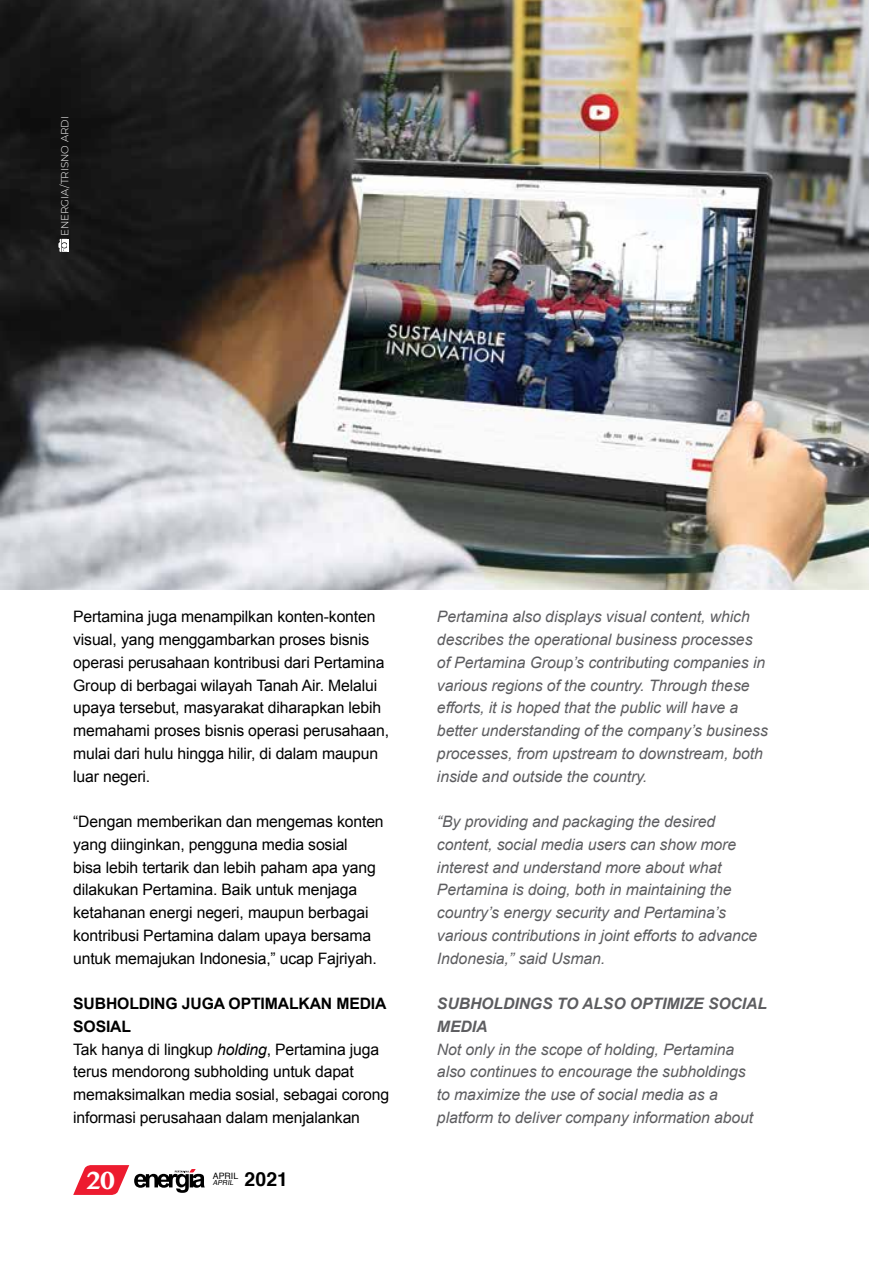
<style>
.page{position:relative;width:869px;height:1265px;background:#fff}
.page>*{position:absolute;margin:0;border:0;box-sizing:border-box;transform-origin:0 0}
.t1{font:700 26.25px "Myanmar MN";color:#fff}
.t2{font:700 19.43px "Helvetica";color:#000}
.t3{font:15.75px/22.8px "Arial";letter-spacing:-.01em;color:#000}
.t4{font:italic 15.75px/22.8px "Arial";letter-spacing:-.005em;color:#5d5d60}
.t5{font:italic 700 15.75px/22.8px "Arial";letter-spacing:-.005em;color:#5d5d60}
.t6{font:300 10.33px "Montserrat";color:#fff}
.t7{font:8.75px "Helvetica";letter-spacing:.015em;color:#000}
.t8{font:italic 7px "Helvetica";color:#000}
.s1{font-weight:700}
.s2{font-style:italic}
</style>
<div class="page">
<svg style="left:73px;top:1165px;width:132px;height:30px"></svg>
<img style="left:1px;top:0;width:867px;height:590px">
<svg style="left:58px;top:239px;width:10px;height:13px"></svg>
<p class="t6" style="left:58px;top:236px;width:121px;rotate:-90deg">ENERGIA/TRISNO ARDI</p>
<p class="t3" style="left:73px;top:606px;width:317px">Pertamina juga menampilkan konten-konten visual, yang menggambarkan proses bisnis operasi perusahaan kontribusi dari Pertamina Group di berbagai wilayah Tanah Air. Melalui upaya tersebut, masyarakat diharapkan lebih memahami proses bisnis operasi perusahaan, mulai dari hulu hingga hilir, di dalam maupun luar negeri.</p>
<p class="t3" style="left:73px;top:810px;width:312px">“Dengan memberikan dan mengemas konten yang diinginkan, pengguna media sosial<br>bisa lebih tertarik dan lebih paham apa yang dilakukan Pertamina. Baik untuk menjaga ketahanan energi negeri, maupun berbagai kontribusi Pertamina dalam upaya bersama untuk memajukan Indonesia,” ucap Fajriyah.</p>
<p class="t3" style="left:73px;top:992px;width:317px"><span class="s1">SUBHOLDING JUGA OPTIMALKAN MEDIA SOSIAL<br></span>Tak hanya di lingkup <span class="s2">holding</span>, Pertamina juga terus mendorong subholding untuk dapat memaksimalkan media sosial, sebagai corong informasi perusahaan dalam menjalankan</p>
<h1 class="t1" style="left:86px;top:1165px;width:30px">20</h1>
<p class="t2" style="left:244px;top:1163px;width:45px">2021</p>
<p class="t7" style="left:213px;top:1169px;width:27px">APRIL</p>
<p class="t8" style="left:213px;top:1177px;width:24px">APRIL</p>
<p class="t4" style="left:437px;top:606px;width:332px">Pertamina also displays visual content, which describes the operational business processes of Pertamina Group’s contributing companies in various regions of the country. Through these efforts, it is hoped that the public will have a better understanding of the company’s business processes, from upstream to downstream, both inside and outside the country.</p>
<p class="t4" style="left:437px;top:810px;width:322px">“By providing and packaging the desired content, social media users can show more interest and understand more about what Pertamina is doing, both in maintaining the country’s energy security and Pertamina’s various contributions in joint efforts to advance Indonesia,” said Usman.</p>
<p class="t5" style="left:437px;top:993px;width:331px">SUBHOLDINGS TO ALSO OPTIMIZE SOCIAL<br>MEDIA</p>
<p class="t4" style="left:437px;top:1038px;width:318px">Not only in the scope of holding, Pertamina also continues to encourage the subholdings to maximize the use of social media as a platform to deliver company information about</p>
</div>
